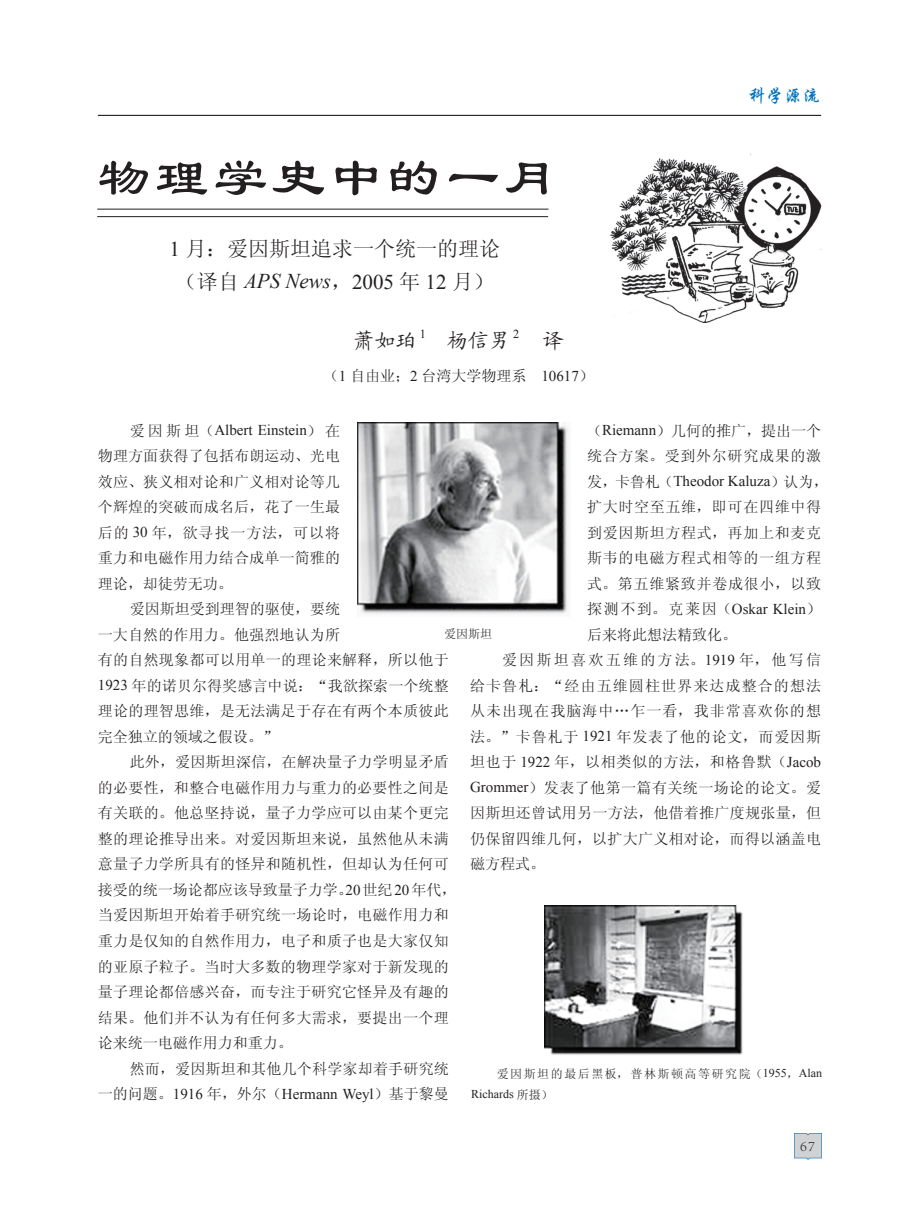
<style>
.page{position:relative;width:919px;height:1217px;background:#fff}
.page>*{position:absolute;margin:0;border:0;box-sizing:border-box;transform-origin:0 0}
.t1{font:54px "Li Su";letter-spacing:.075em;color:#231f20}
.t2{font:21px/33px "Sim Sun";color:#231f20;text-align:center}
.t3{font:21px "Kai Ti GB2312";color:#231f20}
.t4{font:18px "FZXKK GBK1 0";color:#0072bc}
.t5{font:15px/25.5px "Sim Sun";letter-spacing:.02em;color:#231f20}
.t6{font:15px/25.5px "Sim Sun";letter-spacing:.045em;color:#231f20}
.t7{font:15px "Times New Roman";color:#231f20}
.t8{font:15px "Sim Sun";color:#231f20}
.t9{font:15px "Sim Sun";letter-spacing:.055em;color:#231f20}
.t10{font:15px "Sim Sun";letter-spacing:.075em;color:#231f20}
.t11{font:15px "Sim Sun";letter-spacing:.07em;color:#231f20}
.t12{font:15px "Sim Sun";letter-spacing:.15em;color:#231f20}
.t13{font:15px "Sim Sun";letter-spacing:.05em;color:#231f20}
.t14{font:300 15px "Adobe Song Std";color:#231f20}
.t15{font:12.3px "Times New Roman";color:#231f20}
.t16{font:12px "Sim Sun";letter-spacing:.125em;color:#231f20}
.t17{font:12px "Times New Roman";color:#231f20}
.s1{font-family:"Times New Roman"}
.s2{font-family:"Times New Roman";font-style:italic}
.s3{font-family:"Sim Sun"}
</style>
<div class="page">
<hr style="left:98px;top:115px;width:723px;height:1px;background:#231f20">
<img style="left:794px;top:1133px;width:27px;height:26px">
<hr style="left:97px;top:209px;width:451px;height:1px;background:#231f20">
<hr style="left:97px;top:216px;width:451px;height:1px;background:#231f20">
<img style="left:610px;top:154px;width:211px;height:168px">
<img style="left:357px;top:422px;width:211px;height:192px">
<img style="left:544px;top:905px;width:199px;height:150px">
<h1 class="t1" style="left:97px;top:149px;width:462px">物理学史中的一月</h1>
<h2 class="t2" style="left:169px;top:232px;width:332px"><span class="s1">1</span> 月：爱因斯坦追求一个统一的理论（译自 <span class="s2">APS News</span>，<span class="s1">2005</span> 年 <span class="s1">12</span> 月）</h2>
<h2 class="t3" style="left:353px;top:330px;width:64px">萧如珀</h2>
<p class="t15" style="left:419px;top:325px;width:8px">1</p>
<h2 class="t3" style="left:447px;top:330px;width:64px">杨信男</h2>
<p class="t15" style="left:513px;top:325px;width:8px">2</p>
<h2 class="t3" style="left:543px;top:330px;width:22px">译</h2>
<p class="t8" style="left:324px;top:368px;width:271px">（<span class="s1">1</span> 自由业；<span class="s1">2</span> 台湾大学物理系 <span class="s1">10617</span>）</p>
<p class="t4" style="left:748px;top:87px;width:73px">科学源流</p>
<p class="t6" style="left:587px;top:417px;width:235px">（<span class="s1">Riemann</span>）几何的推广，提出一个统合方案。受到外尔研究成果的激</p>
<p class="t7" style="left:587px;top:471px;width:243px"><span class="s3">发，卡鲁札（</span>Theodor Kaluza<span class="s3">）认为，</span></p>
<p class="t6" style="left:587px;top:494px;width:235px">扩大时空至五维，即可在四维中得</p>
<p class="t6" style="left:587px;top:519px;width:235px">到爱因斯坦方程式，再加上和麦克</p>
<p class="t6" style="left:587px;top:545px;width:235px">斯韦的电磁方程式相等的一组方程</p>
<p class="t13" style="left:587px;top:575px;width:236px">式。第五维紧致并卷成很小，以致</p>
<p class="t5" style="left:587px;top:596px;width:235px">探测不到。克莱因（<span class="s1">Oskar Klein</span>）</p>
<p class="t8" style="left:587px;top:626px;width:151px">后来将此想法精致化。</p>
<p class="t12" style="left:502px;top:652px;width:320px">爱因斯坦喜欢五维的方法。<span class="s1">1919</span> 年，他写信</p>
<p class="t10" style="left:470px;top:677px;width:352px">给卡鲁札：“经由五维圆柱世界来达成整合的想法</p>
<p class="t11" style="left:470px;top:703px;width:352px">从未出现在我脑海中…乍一看，我非常喜欢你的想</p>
<p class="t9" style="left:470px;top:728px;width:352px">法。”卡鲁札于 <span class="s1">1921</span> 年发表了他的论文，而爱因斯</p>
<p class="t6" style="left:470px;top:749px;width:352px">坦也于 <span class="s1">1922</span> 年，以相类似的方法，和格鲁默（<span class="s1">Jacob</span></p>
<p class="t5" style="left:470px;top:774px;width:352px"><span class="s1">Grommer</span>）发表了他第一篇有关统一场论的论文。爱</p>
<p class="t5" style="left:470px;top:800px;width:352px">因斯坦还曾试用另一方法，他借着推广度规张量，但</p>
<p class="t5" style="left:470px;top:825px;width:352px">仍保留四维几何，以扩大广义相对论，而得以涵盖电</p>
<p class="t5" style="left:470px;top:851px;width:76px">磁方程式。</p>
<p class="t7" style="left:130px;top:420px;width:212px"><span class="s3">爱因斯坦（</span>Albert Einstein<span class="s3">）在</span></p>
<p class="t5" style="left:98px;top:443px;width:244px;text-align:justify">物理方面获得了包括布朗运动、光电效应、狭义相对论和广义相对论等几个辉煌的突破而成名后，花了一生最后的 <span class="s1">30</span> 年，欲寻找一方法，可以将重力和电磁作用力结合成单一简雅的理论，却徒劳无功。</p>
<p class="t5" style="left:98px;top:596px;width:352px;text-indent:32px">爱因斯坦受到理智的驱使，要统<br>一大自然的作用力。他强烈地认为所<br>有的自然现象都可以用单一的理论来解释，所以他于<br><span class="s1">1923</span> 年的诺贝尔得奖感言中说：“我欲探索一个统整理论的理智思维，是无法满足于存在有两个本质彼此完全独立的领域之假设。”</p>
<p class="t5" style="left:98px;top:749px;width:360px;text-indent:32px">此外，爱因斯坦深信，在解决量子力学明显矛盾的必要性，和整合电磁作用力与重力的必要性之间是有关联的。他总坚持说，量子力学应可以由某个更完整的理论推导出来。对爱因斯坦来说，虽然他从未满意量子力学所具有的怪异和随机性，但却认为任何可接受的统一场论都应该导致量子力学。<span class="s1">20</span>世纪<span class="s1">20</span>年代，当爱因斯坦开始着手研究统一场论时，电磁作用力和重力是仅知的自然作用力，电子和质子也是大家仅知的亚原子粒子。当时大多数的物理学家对于新发现的量子理论都倍感兴奋，而专注于研究它怪异及有趣的结果。他们并不认为有任何多大需求，要提出一个理论来统一电磁作用力和重力。</p>
<p class="t5" style="left:98px;top:1055px;width:352px;text-align:right">然而，爱因斯坦和其他几个科学家却着手研究统<br>一的问题。<span class="s1">1916</span> 年，外尔（<span class="s1">Hermann Weyl</span>）基于黎曼</p>
<p class="t16" style="left:444px;top:627px;width:49px">爱因斯坦</p>
<p class="t16" style="left:496px;top:1067px;width:327px">爱因斯坦的最后黑板，普林斯顿高等研究院（<span class="s1">1955</span>，<span class="s1">Alan</span></p>
<p class="t17" style="left:471px;top:1085px;width:83px">Richards <span class="s3">所摄）</span></p>
<p class="t14" style="left:800px;top:1136px;width:16px">67</p>
</div>
